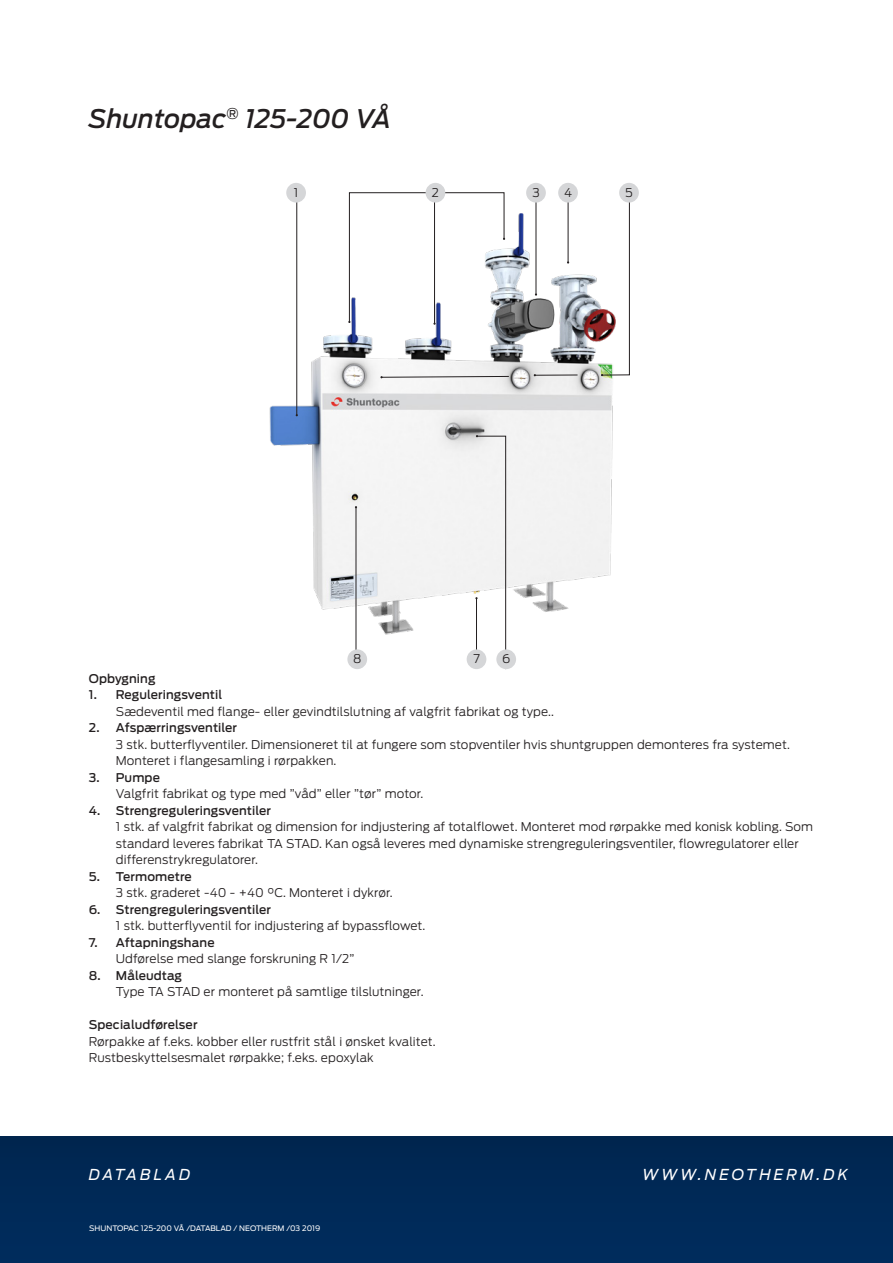
<style>
.page{position:relative;width:893px;height:1263px;background:#fff}
.page>*{position:absolute;margin:0;border:0;box-sizing:border-box;transform-origin:0 0}
.t1{font:italic 500 25.5px "Antenna";color:#231f20}
.t2{font:italic 15px "Antenna";letter-spacing:.2em;color:#fff}
.Brödtext_-_marginalj{font:300 12px/16.5px "Antenna";letter-spacing:.01em;color:#231f20}
.t3{font:500 12px "Antenna";letter-spacing:.01em;color:#231f20}
.t4{font:7.5px "Antenna";color:#fff}
.s1{font-weight:500}
</style>
<div class="page">
<div style="left:0;top:1137px;width:893px;height:126px;background:#002957"></div>
<img style="left:269px;top:203px;width:344px;height:436px">
<hr style="left:536px;top:195px;width:1px;height:100px;background:#231f20">
<hr style="left:296px;top:193px;width:1px;height:222px;background:#231f20">
<hr style="left:356px;top:507px;width:1px;height:161px;background:#231f20">
<svg style="left:348px;top:192px;width:157px;height:133px"></svg>
<svg style="left:380px;top:376px;width:129px;height:2px"></svg>
<div style="left:286px;top:183px;width:20px;height:20px;background:#d5d6d8;border-radius:50%"></div>
<div style="left:526px;top:183px;width:20px;height:20px;background:#d5d6d8;border-radius:50%"></div>
<div style="left:426px;top:183px;width:19px;height:20px;background:#d5d6d8;border-radius:50%"></div>
<hr style="left:568px;top:198px;width:1px;height:64px;background:#231f20">
<div style="left:558px;top:183px;width:20px;height:20px;background:#d5d6d8;border-radius:50%"></div>
<svg style="left:475px;top:435px;width:31px;height:235px"></svg>
<div style="left:467px;top:649px;width:19px;height:20px;background:#d5d6d8;border-radius:50%"></div>
<div style="left:347px;top:649px;width:20px;height:20px;background:#d5d6d8;border-radius:50%"></div>
<div style="left:496px;top:649px;width:20px;height:20px;background:#d5d6d8;border-radius:50%"></div>
<hr style="left:535px;top:375px;width:43px;height:1px;background:#231f20">
<svg style="left:601px;top:203px;width:29px;height:173px"></svg>
<div style="left:619px;top:183px;width:20px;height:20px;background:#d5d6d8;border-radius:50%"></div>
<h1 class="t1" style="left:89px;top:103px;width:304px">Shuntopac<sup>®</sup> 125-200 VÅ</h1>
<p class="Brödtext_-_marginalj" style="left:294px;top:184px;width:6px">1</p>
<p class="Brödtext_-_marginalj" style="left:432px;top:184px;width:9px">2</p>
<p class="Brödtext_-_marginalj" style="left:532px;top:184px;width:9px">3</p>
<p class="Brödtext_-_marginalj" style="left:564px;top:184px;width:10px">4</p>
<p class="Brödtext_-_marginalj" style="left:625px;top:184px;width:9px">5</p>
<p class="Brödtext_-_marginalj" style="left:353px;top:651px;width:10px">8</p>
<p class="Brödtext_-_marginalj" style="left:473px;top:651px;width:8px">7</p>
<p class="Brödtext_-_marginalj" style="left:502px;top:651px;width:10px">6</p>
<p class="t3" style="left:89px;top:671px;width:68px">Opbygning</p>
<p class="Brödtext_-_marginalj" style="left:116px;top:686px;width:440px;text-indent:-27px"><span class="s1">1. Reguleringsventil<br></span>Sædeventil med flange- eller gevindtilslutning af valgfrit fabrikat og type..</p>
<p class="Brödtext_-_marginalj" style="left:116px;top:719px;width:675px;text-indent:-27px"><span class="s1">2. Afspærringsventiler<br></span>3 stk. butterflyventiler. Dimensioneret til at fungere som stopventiler hvis shuntgruppen demonteres fra systemet.<br>Monteret i flangesamling i rørpakken.</p>
<p class="Brödtext_-_marginalj" style="left:116px;top:769px;width:309px;text-indent:-27px"><span class="s1">3. Pumpe<br></span>Valgfrit fabrikat og type med ”våd” eller ”tør” motor.</p>
<p class="Brödtext_-_marginalj" style="left:116px;top:802px;width:699px;text-indent:-27px"><span class="s1">4. Strengreguleringsventiler<br></span>1 stk. af valgfrit fabrikat og dimension for indjustering af totalflowet. Monteret mod rørpakke med konisk kobling. Som standard leveres fabrikat TA STAD. Kan også leveres med dynamiske strengreguleringsventiler, flowregulatorer eller differenstrykregulatorer.</p>
<p class="Brödtext_-_marginalj" style="left:116px;top:868px;width:278px;text-indent:-27px"><span class="s1">5. Termometre<br></span>3 stk. graderet -40 - +40 °C. Monteret i dykrør.</p>
<p class="Brödtext_-_marginalj" style="left:116px;top:901px;width:311px;text-indent:-27px"><span class="s1">6. Strengreguleringsventiler<br></span>1 stk. butterflyventil for indjustering af bypassflowet.</p>
<p class="Brödtext_-_marginalj" style="left:116px;top:934px;width:240px;text-indent:-27px"><span class="s1">7. Aftapningshane<br></span>Udførelse med slange forskruning R 1/2”</p>
<p class="Brödtext_-_marginalj" style="left:116px;top:967px;width:309px;text-indent:-27px"><span class="s1">8. Måleudtag<br></span>Type TA STAD er monteret på samtlige tilslutninger.</p>
<p class="t3" style="left:89px;top:1017px;width:110px">Specialudførelser</p>
<p class="Brödtext_-_marginalj" style="left:89px;top:1033px;width:348px">Rørpakke af f.eks. kobber eller rustfrit stål i ønsket kvalitet.</p>
<p class="Brödtext_-_marginalj" style="left:89px;top:1049px;width:286px">Rustbeskyttelsesmalet rørpakke; f.eks. epoxylak</p>
<p class="t2" style="left:89px;top:1166px;width:103px">DATABLAD</p>
<p class="t2" style="left:642px;top:1166px;width:207px">WWW.NEOTHERM.DK</p>
<p class="t4" style="left:89px;top:1224px;width:233px">SHUNTOPAC 125-200 VÅ /DATABLAD / NEOTHERM /03 2019</p>
</div>
